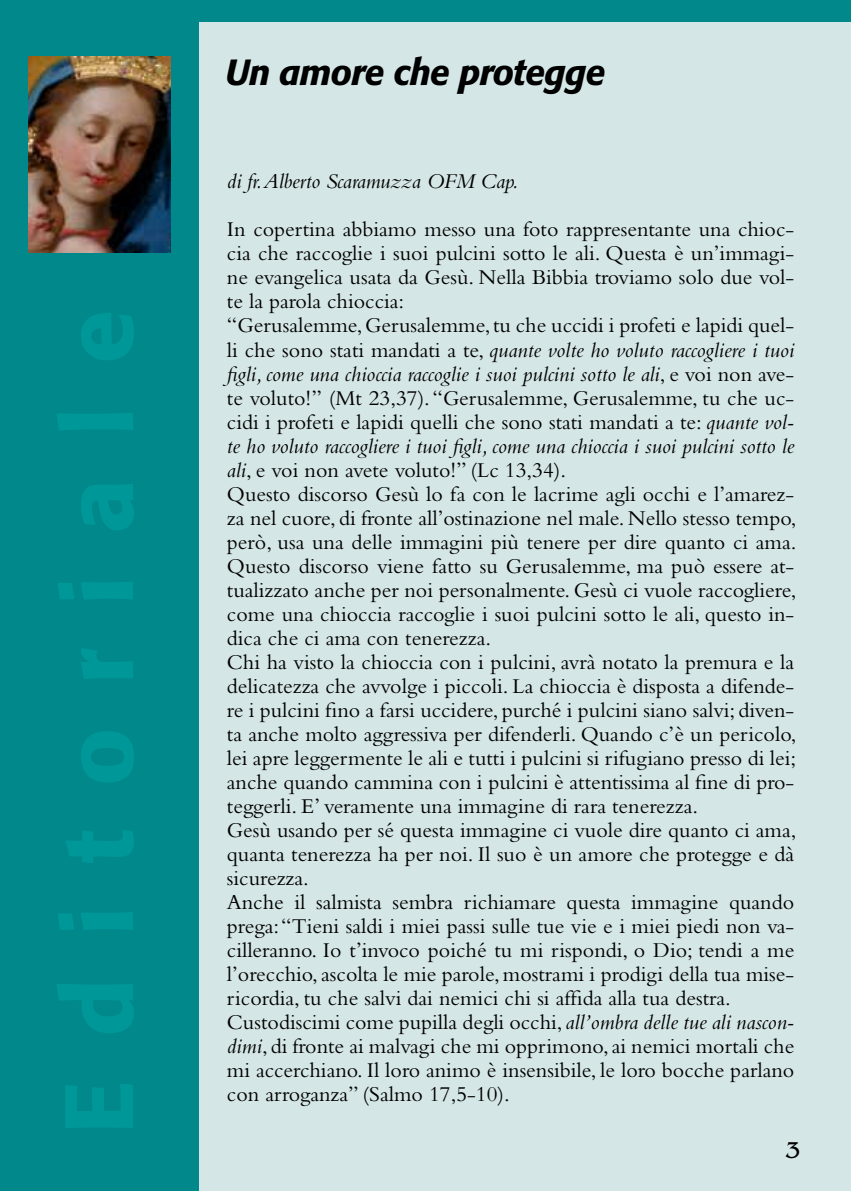
<style>
.page{position:relative;width:851px;height:1191px;background:#fff}
.page>*{position:absolute;margin:0;border:0;box-sizing:border-box;transform-origin:0 0}
.t1{font:italic 500 36px "Formata";letter-spacing:-.02em;color:#000}
.t2{font:24px "Benguiat";color:#000}
.t3{font:22px/24px "Bembo";color:#000}
.t4{font:italic 22px "Bembo";letter-spacing:-.01em;color:#000}
.s1{font-style:italic}
</style>
<div class="page">
<div style="left:0;top:0;width:850px;height:1191px;background:#d5e6e6"></div>
<div style="left:0;top:13px;width:198px;height:1178px;background:#00888a"></div>
<img style="left:28px;top:57px;width:142px;height:195px">
<div style="left:0;top:0;width:850px;height:21px;background:#00888a"></div>
<h1 class="t1" style="left:225px;top:50px;width:381px">Un amore che protegge</h1>
<p class="t4" style="left:227px;top:169px;width:293px">di fr. Alberto Scaramuzza OFM Cap.</p>
<p class="t3" style="left:227px;top:217px;width:571px">In copertina abbiamo messo una foto rappresentante una chioc&shy;cia che raccoglie i suoi pulcini sotto le ali. Questa è un’immagi&shy;ne evangelica usata da Gesù. Nella Bibbia troviamo solo due vol&shy;te la parola chioccia:<br>“Gerusalemme, Gerusalemme, tu che uccidi i profeti e lapidi quel&shy;li che sono stati mandati a te, <span class="s1">quante volte ho voluto raccogliere i tuoi figli, come una chioccia raccoglie i suoi pulcini sotto le ali</span>, e voi non ave&shy;te voluto!” (Mt 23,37). “Gerusalemme, Gerusalemme, tu che uc&shy;cidi i profeti e lapidi quelli che sono stati mandati a te: <span class="s1">quante vol&shy;te ho voluto raccogliere i tuoi figli, come una chioccia i suoi pulcini sotto le ali</span>, e voi non avete voluto!” (Lc 13,34).<br>Questo discorso Gesù lo fa con le lacrime agli occhi e l’amarez&shy;za nel cuore, di fronte all’ostinazione nel male. Nello stesso tempo, però, usa una delle immagini più tenere per dire quanto ci ama.<br>Questo discorso viene fatto su Gerusalemme, ma può essere at&shy;tualizzato anche per noi personalmente. Gesù ci vuole raccogliere, come una chioccia raccoglie i suoi pulcini sotto le ali, questo in&shy;dica che ci ama con tenerezza.<br>Chi ha visto la chioccia con i pulcini, avrà notato la premura e la delicatezza che avvolge i piccoli. La chioccia è disposta a difende&shy;re i pulcini fino a farsi uccidere, purché i pulcini siano salvi; diven&shy;ta anche molto aggressiva per difenderli. Quando c’è un pericolo, lei apre leggermente le ali e tutti i pulcini si rifugiano presso di lei; anche quando cammina con i pulcini è attentissima al fine di pro&shy;teggerli. E’ veramente una immagine di rara tenerezza.<br>Gesù usando per sé questa immagine ci vuole dire quanto ci ama, quanta tenerezza ha per noi. Il suo è un amore che protegge e dà sicurezza.<br>Anche il salmista sembra richiamare questa immagine quando prega: “Tieni saldi i miei passi sulle tue vie e i miei piedi non va&shy;cilleranno. Io t’invoco poiché tu mi rispondi, o Dio; tendi a me l’orecchio, ascolta le mie parole, mostrami i prodigi della tua mise&shy;ricordia, tu che salvi dai nemici chi si affida alla tua destra.<br>Custodiscimi come pupilla degli occhi, <span class="s1">all’ombra delle tue ali nascon&shy;dimi</span>, di fronte ai malvagi che mi opprimono, ai nemici mortali che mi accerchiano. Il loro animo è insensibile, le loro bocche parlano con arroganza” (Salmo 17,5-10).</p>
<p class="t2" style="left:785px;top:1137px;width:17px">3</p>
</div>
